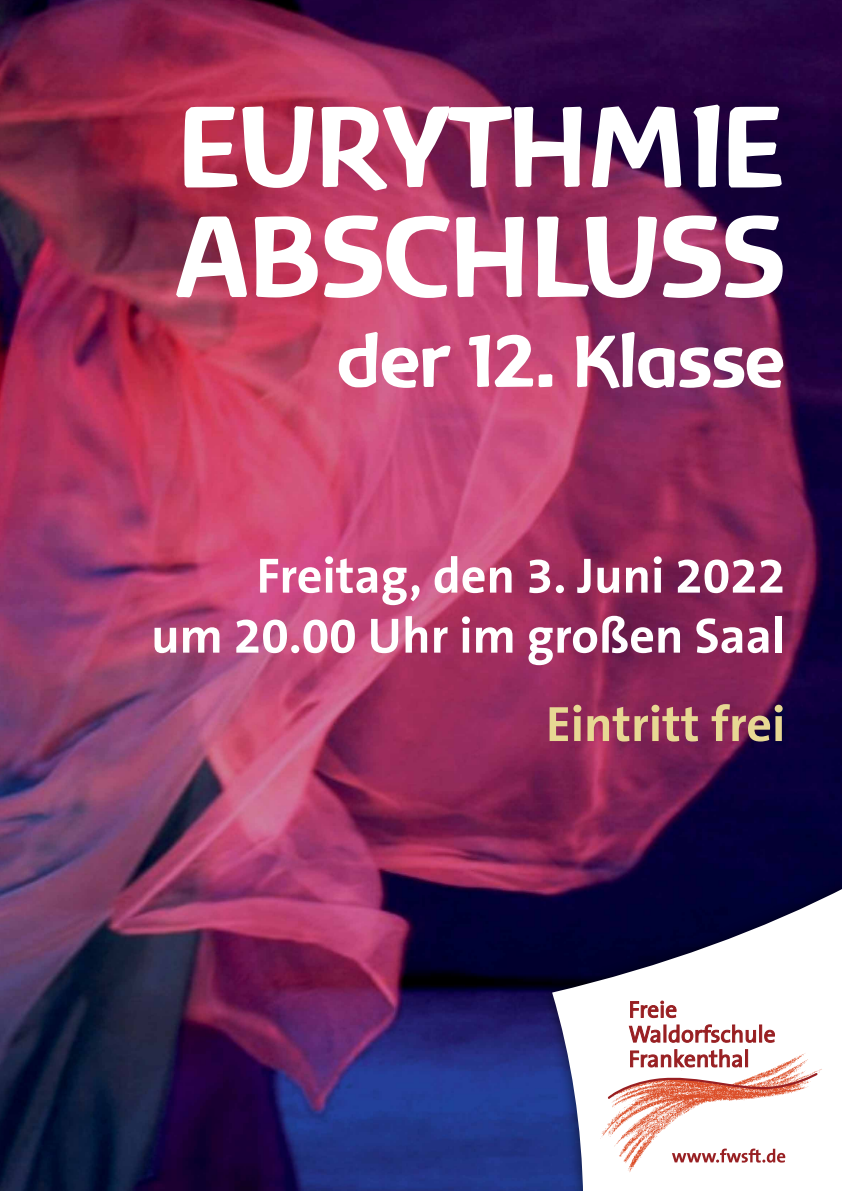
<style>
.page{position:relative;width:842px;height:1191px;background:#fff}
.page>*{position:absolute;margin:0;border:0;box-sizing:border-box;transform-origin:0 0}
.t1{font:110px/110px "Baar Zeitgeist";letter-spacing:.005em;color:#fff}
.t2{font:70px "Baar Zeitgeist";color:#fff}
.t3{font:700 50px/60px "The Sans B7";color:#fff;text-align:right}
.t4{font:700 50px "The Sans B7";color:#e7d893}
</style>
<div class="page">
<img style="left:0;top:0;width:842px;height:1191px">
<div style="left:540px;top:872px;width:302px;height:319px;background:#000;opacity:.5"></div>
<svg style="left:552px;top:884px;width:290px;height:307px"></svg>
<svg style="left:629px;top:1024px;width:146px;height:18px"></svg>
<svg style="left:630px;top:1001px;width:46px;height:16px"></svg>
<svg style="left:601px;top:1049px;width:221px;height:123px"></svg>
<h1 class="t1" style="left:179px;top:90px;width:607px">EURYTHMIE<br>ABSCHLUSS</h1>
<h2 class="t2" style="left:339px;top:318px;width:447px">der 12. Klasse</h2>
<p class="t3" style="left:151px;top:547px;width:636px">Freitag, den 3. Juni 2022<br>um 20.00 Uhr im großen Saal</p>
<p class="t4" style="left:546px;top:697px;width:241px">Eintritt frei</p>
</div>
